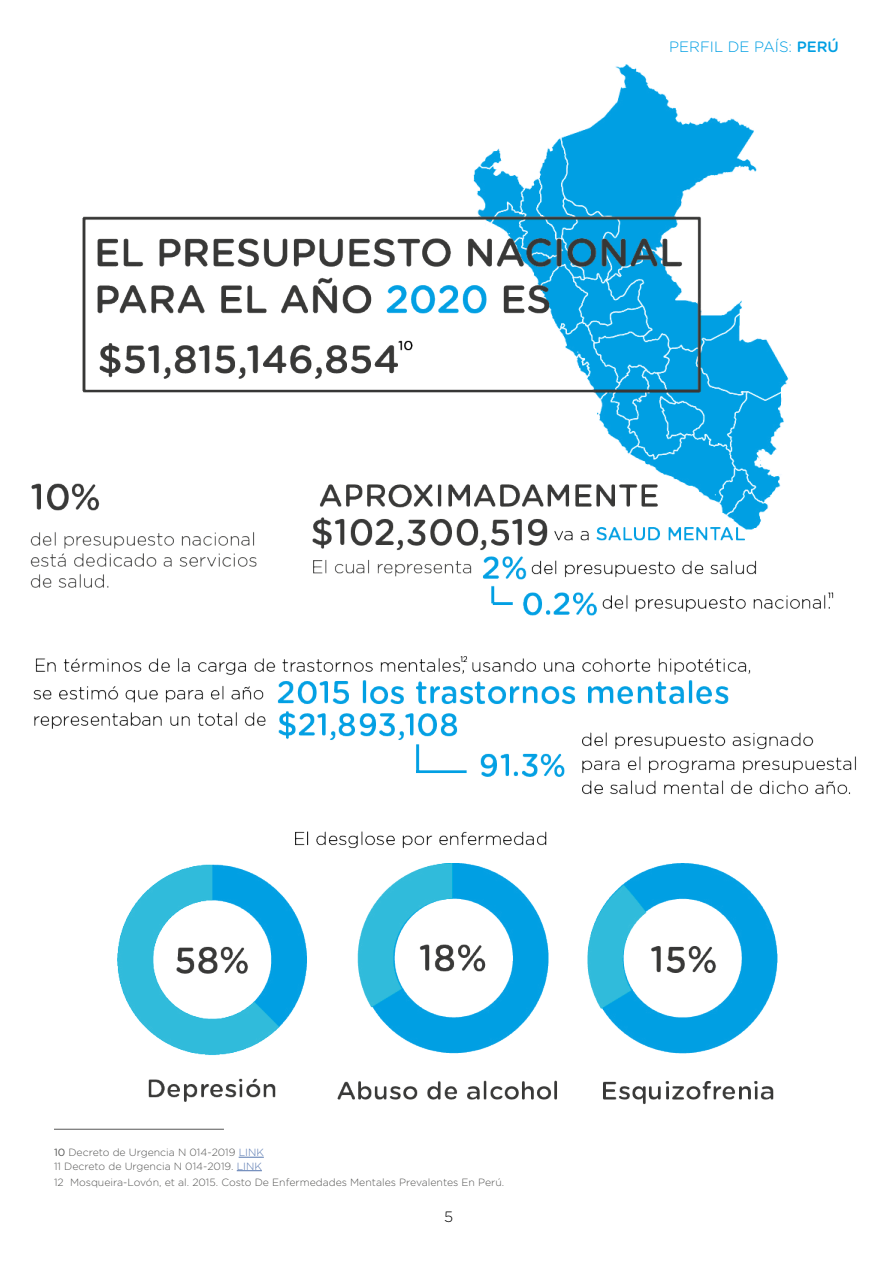
<style>
.page{position:relative;width:893px;height:1263px;background:#fff}
.page>*{position:absolute;margin:0;border:0;box-sizing:border-box;transform-origin:0 0}
.t1{font:300 15px "Gotham Rounded";color:#009fe3}
.t2{font:300 15px "Gotham Rounded";color:#000}
.t3{font:300 10.5px/13.5px "Gotham Rounded";color:#575756}
.s1{font-weight:500}
.s2{font-weight:400}
.s3{color:#5576af}
</style>
<div class="page">
<svg style="left:239px;top:1157px;width:25px;height:1px"></svg>
<svg style="left:237px;top:1170px;width:25px;height:1px"></svg>
<hr style="left:54px;top:1129px;width:170px;height:1px;background:#575756">
<img style="left:82px;top:64px;width:707px;height:415px">
<img style="left:30px;top:479px;width:826px;height:370px">
<img style="left:118px;top:864px;width:660px;height:240px">
<h1 class="t1" style="left:669px;top:37px;width:171px">PERFIL DE PAÍS: <span class="s1">PERÚ</span></h1>
<p class="t3" style="left:54px;top:1145px;width:211px"><span class="s2">10</span> Decreto de Urgencia N 014-2019 <span class="s3">LINK<br></span>11 Decreto de Urgencia N 014-2019. <span class="s3">LINK</span></p>
<p class="t3" style="left:54px;top:1175px;width:452px">12 Mosqueira-Lovón, et al. 2015. Costo De Enfermedades Mentales Prevalentes En Perú.</p>
<h1 class="t2" style="left:444px;top:1207px;width:11px">5</h1>
</div>
